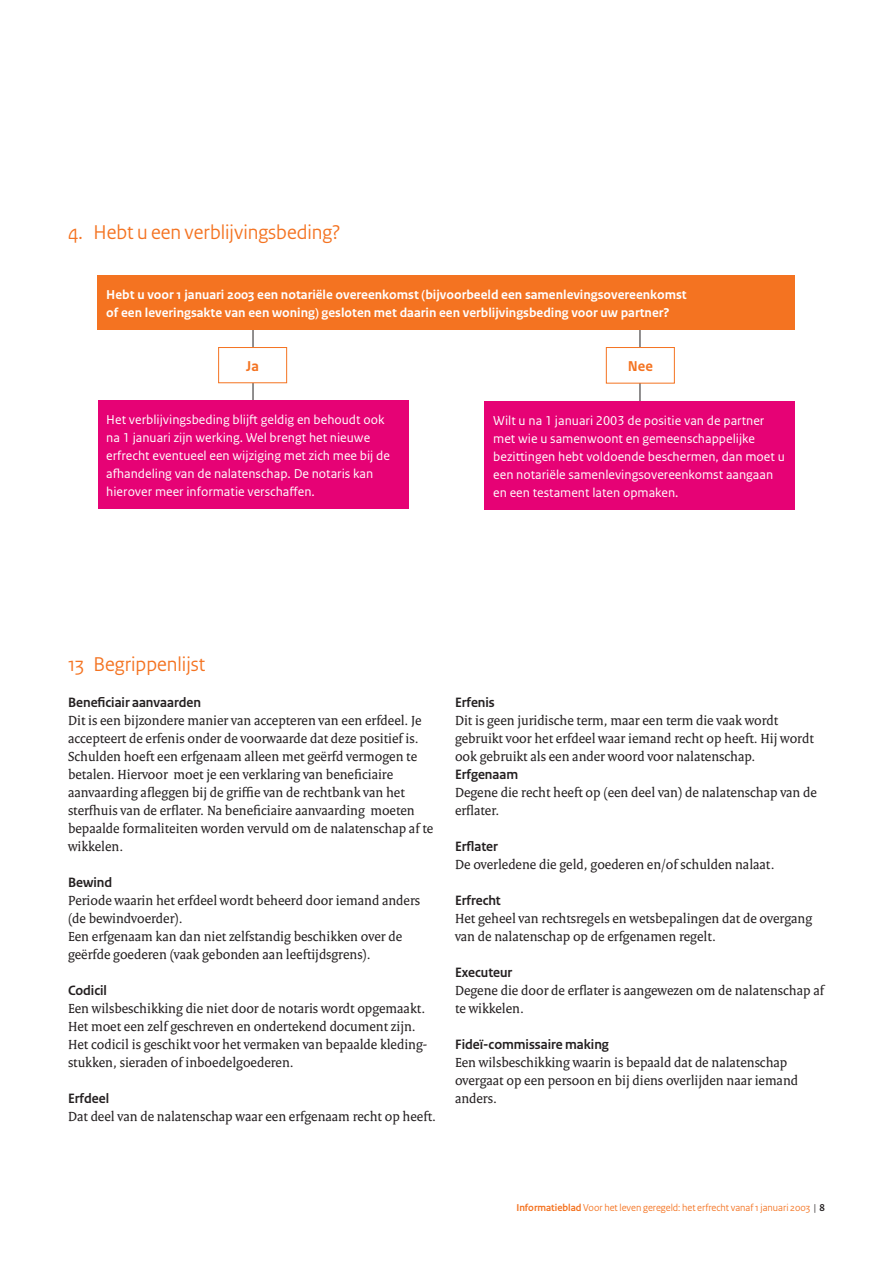
<style>
.page{position:relative;width:893px;height:1263px;background:#fff}
.page>*{position:absolute;margin:0;border:0;box-sizing:border-box;transform-origin:0 0}
.t1{font:21px "Rijksoverheid Sans Heading";color:#f47321}
.t2{font:700 15px "Rijksoverheid Sans Text";color:#f47321}
.t3{font:14.25px/18px "Rijksoverheid Serif";color:#231f20}
.t4{font:700 14.25px "Rijksoverheid Sans Heading";color:#231f20}
.t5{font:13.5px/18px "Rijksoverheid Sans Text";color:#fff}
.t6{font:700 13.5px/18px "Rijksoverheid Sans Text";color:#fff}
.t7{font:10.5px "Rijksoverheid Sans Heading";color:#f47321}
.s1{font-weight:700}
.s2{color:#231f20}
.s3{font-weight:700;color:#231f20}
</style>
<div class="page">
<svg style="left:252px;top:329px;width:389px;height:109px"></svg>
<div style="left:606px;top:347px;width:68px;height:36px;background:#fff"></div>
<div style="left:606px;top:347px;width:69px;height:36px;border:1px solid #f47321"></div>
<div style="left:219px;top:347px;width:68px;height:36px;background:#fff"></div>
<div style="left:218px;top:347px;width:69px;height:36px;border:1px solid #f47321"></div>
<div style="left:485px;top:401px;width:310px;height:108px;background:#e60275"></div>
<div style="left:98px;top:401px;width:310px;height:108px;background:#e60275"></div>
<div style="left:98px;top:275px;width:697px;height:54px;background:#f47321"></div>
<h1 class="t1" style="left:68px;top:220px;width:274px">4. Hebt u een verblijvingsbeding?</h1>
<p class="t6" style="left:106px;top:285px;width:582px">Hebt u voor 1 januari 2003 een notariële overeenkomst (bijvoorbeeld een samenlevingsovereenkomst of een leveringsakte van een woning) gesloten met daarin een verblijvingsbeding voor uw partner?</p>
<p class="t2" style="left:246px;top:358px;width:14px">Ja</p>
<p class="t2" style="left:628px;top:358px;width:27px">Nee</p>
<p class="t5" style="left:106px;top:411px;width:285px">Het verblijvingsbeding blijft geldig en behoudt ook na 1 januari zijn werking. Wel brengt het nieuwe erfrecht eventueel een wijziging met zich mee bij de afhandeling van de nalatenschap. De notaris kan hierover meer informatie verschaffen.</p>
<p class="t5" style="left:493px;top:411px;width:293px">Wilt u na 1 januari 2003 de positie van de partner met wie u samenwoont en gemeenschappelijke bezittingen hebt voldoende beschermen, dan moet u een notariële samenlevingsovereenkomst aangaan en een testament laten opmaken.</p>
<h1 class="t1" style="left:68px;top:652px;width:139px">13 Begrippenlijst</h1>
<p class="t4" style="left:68px;top:694px;width:134px">Beneficiair aanvaarden</p>
<p class="t3" style="left:68px;top:711px;width:367px">Dit is een bijzondere manier van accepteren van een erfdeel. Je accepteert de erfenis onder de voorwaarde dat deze positief is.<br>Schulden hoeft een erfgenaam alleen met geërfd vermogen te betalen. Hiervoor moet je een verklaring van beneficiaire aanvaarding afleggen bij de griffie van de rechtbank van het sterfhuis van de erflater. Na beneficiaire aanvaarding moeten bepaalde formaliteiten worden vervuld om de nalatenschap af te wikkelen.</p>
<p class="t4" style="left:68px;top:874px;width:46px">Bewind</p>
<p class="t3" style="left:68px;top:891px;width:354px">Periode waarin het erfdeel wordt beheerd door iemand anders (de bewindvoerder).<br>Een erfgenaam kan dan niet zelfstandig beschikken over de geërfde goederen (vaak gebonden aan leeftijdsgrens).</p>
<p class="t4" style="left:68px;top:982px;width:40px">Codicil</p>
<p class="t3" style="left:68px;top:999px;width:361px">Een wilsbeschikking die niet door de notaris wordt opgemaakt.<br>Het moet een zelf geschreven en ondertekend document zijn.<br>Het codicil is geschikt voor het vermaken van bepaalde kleding&shy;stukken, sieraden of inboedelgoederen.</p>
<p class="t4" style="left:68px;top:1090px;width:43px">Erfdeel</p>
<p class="t3" style="left:68px;top:1107px;width:369px">Dat deel van de nalatenschap waar een erfgenaam recht op heeft.</p>
<p class="t4" style="left:455px;top:694px;width:41px">Erfenis</p>
<p class="t3" style="left:455px;top:711px;width:360px">Dit is geen juridische term, maar een term die vaak wordt gebruikt voor het erfdeel waar iemand recht op heeft. Hij wordt ook gebruikt als een ander woord voor nalatenschap.</p>
<p class="t4" style="left:455px;top:766px;width:65px">Erfgenaam</p>
<p class="t3" style="left:455px;top:783px;width:363px">Degene die recht heeft op (een deel van) de nalatenschap van de erflater.</p>
<p class="t4" style="left:455px;top:838px;width:44px">Erflater</p>
<p class="t3" style="left:455px;top:855px;width:321px">De overledene die geld, goederen en/of schulden nalaat.</p>
<p class="t4" style="left:455px;top:892px;width:47px">Erfrecht</p>
<p class="t3" style="left:455px;top:909px;width:359px">Het geheel van rechtsregels en wetsbepalingen dat de overgang van de nalatenschap op de erfgenamen regelt.</p>
<p class="t4" style="left:455px;top:964px;width:59px">Executeur</p>
<p class="t3" style="left:455px;top:981px;width:370px">Degene die door de erflater is aangewezen om de nalatenschap af te wikkelen.</p>
<p class="t4" style="left:455px;top:1036px;width:155px">Fideï-commissaire making</p>
<p class="t3" style="left:455px;top:1053px;width:345px">Een wilsbeschikking waarin is bepaald dat de nalatenschap overgaat op een persoon en bij diens overlijden naar iemand anders.</p>
<p class="t7" style="left:516px;top:1202px;width:310px"><span class="s1">Informatieblad</span> Voor het leven geregeld: het erfrecht vanaf 1 januari 2003 <span class="s2">|</span> <span class="s3">8</span></p>
</div>
